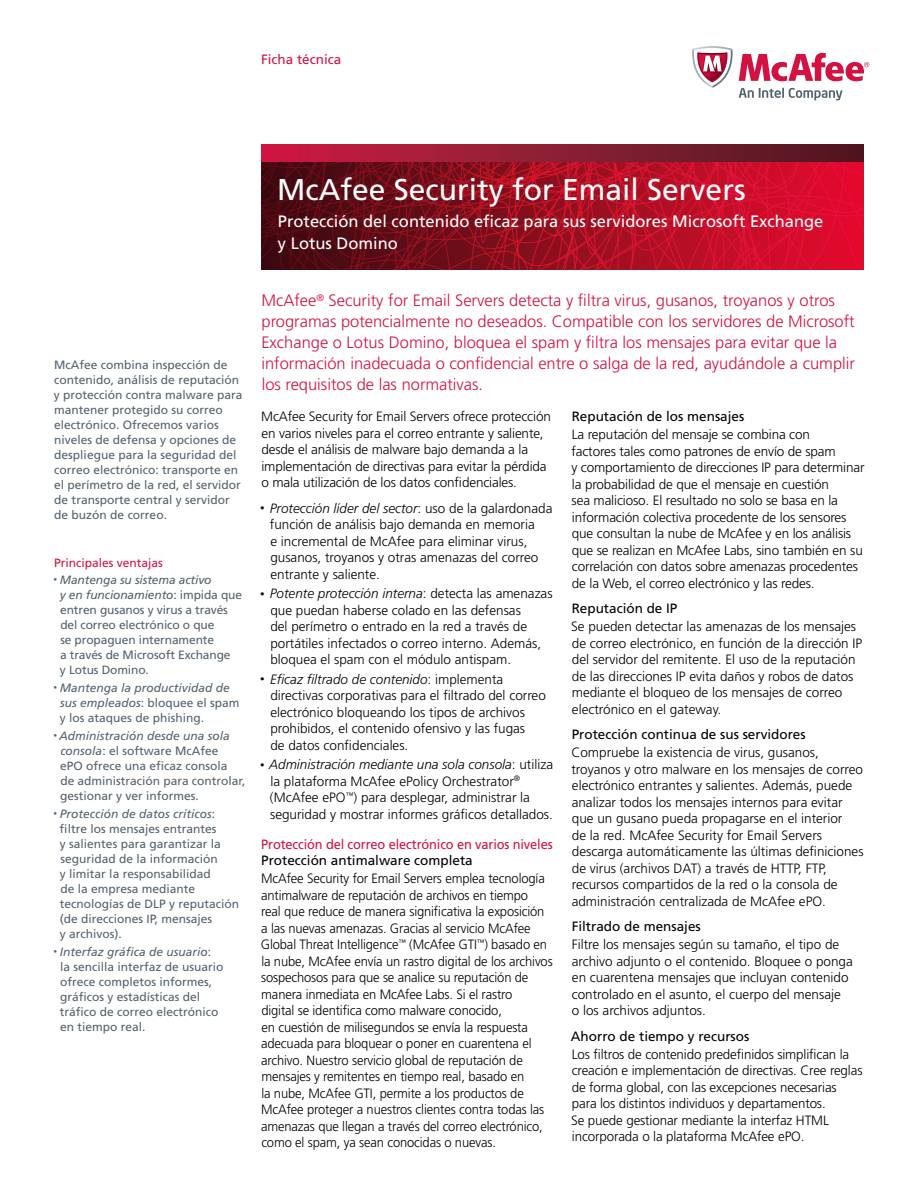
<style>
.page{position:relative;width:918px;height:1188px;background:#fff}
.page>*{position:absolute;margin:0;border:0;box-sizing:border-box;transform-origin:0 0}
.t1{font:30px "Frutiger LT Std";color:#fff}
.t2{font:300 16.5px/21px "Frutiger LT Std";color:#d31242}
.t3{font:16.5px/22.5px "Frutiger LT Std";color:#fff}
.t4{font:300 13.5px/16.5px "Frutiger LT Std";letter-spacing:-.01em;color:#000}
.t5{font:300 13.5px/16.5px "Frutiger LT Std";letter-spacing:-.01em;color:#000;scale:.96 1}
.t6{font:13.5px "Frutiger LT Std";color:#000}
.t7{font:13.5px "Frutiger LT Std";letter-spacing:-.01em;color:#d31242;scale:.95 1}
.t8{font:13.5px "Frutiger LT Std";letter-spacing:-.01em;color:#d31242}
.t9{font:12px/15px "Frutiger LT Std";color:#53626f}
.t10{font:italic 12px/15px "Frutiger LT Std";color:#53626f}
.t11{font:12px "Frutiger LT Std";color:#d31242}
.s1{font-weight:300;font-size:7.5px}
.s2{font-style:italic}
.s3{font-weight:300;font-style:normal;font-size:7.5px}
.s4{font-style:normal}
.s5{font-size:9px}
</style>
<div class="page">
<svg style="left:739px;top:53px;width:130px;height:28px"></svg>
<svg style="left:692px;top:46px;width:41px;height:42px"></svg>
<svg style="left:739px;top:88px;width:104px;height:12px"></svg>
<svg style="left:261px;top:162px;width:603px;height:108px;background:#9b0e21"></svg>
<div style="left:261px;top:144px;width:603px;height:18px;background:linear-gradient(to right,#cd1d44,#4b1a20)"></div>
<p class="t8" style="left:261px;top:52px;width:82px">Ficha técnica</p>
<h1 class="t1" style="left:277px;top:171px;width:470px">McAfee Security for Email Servers</h1>
<p class="t3" style="left:278px;top:210px;width:547px">Protección del contenido eficaz para sus servidores Microsoft Exchange y Lotus Domino</p>
<p class="t9" style="left:54px;top:357px;width:190px">McAfee combina inspección de contenido, análisis de reputación y protección contra malware para mantener protegido su correo electrónico. Ofrecemos varios niveles de defensa y opciones de despliegue para la seguridad del correo electrónico: transporte en el perímetro de la red, el servidor de transporte central y servidor de buzón de correo.</p>
<p class="t11" style="left:54px;top:556px;width:110px">Principales ventajas</p>
<p class="t9" style="left:60px;top:572px;width:184px;text-indent:-6px"><span class="s1">•</span> <span class="s2">Mantenga su sistema activo<br>y en funcionamiento</span>: impida que entren gusanos y virus a través del correo electrónico o que<br>se propaguen internamente<br>a través de Microsoft Exchange<br>y Lotus Domino.</p>
<p class="t10" style="left:60px;top:680px;width:181px;text-indent:-7px"><span class="s3">•</span> Mantenga la productividad de sus empleados<span class="s4">: bloquee el spam y los ataques de phishing.</span></p>
<p class="t9" style="left:60px;top:728px;width:187px;text-indent:-7px"><span class="s1">•</span> <span class="s2">Administración desde una sola consola</span>: el software McAfee<br>ePO ofrece una eficaz consola<br>de administración para controlar, gestionar y ver informes.</p>
<p class="t9" style="left:60px;top:806px;width:181px;text-indent:-6px"><span class="s1">•</span> <span class="s2">Protección de datos críticos</span>: filtre los mensajes entrantes<br>y salientes para garantizar la seguridad de la información<br>y limitar la responsabilidad<br>de la empresa mediante tecnologías de DLP y reputación (de direcciones IP, mensajes<br>y archivos).</p>
<p class="t9" style="left:60px;top:944px;width:165px;text-indent:-6px"><span class="s1">•</span> <span class="s2">Interfaz gráfica de usuario</span>: la sencilla interfaz de usuario ofrece completos informes, gráficos y estadísticas del tráfico de correo electrónico en tiempo real.</p>
<p class="t2" style="left:261px;top:290px;width:595px">McAfee<sup>®</sup> Security for Email Servers detecta y filtra virus, gusanos, troyanos y otros programas potencialmente no deseados. Compatible con los servidores de Microsoft Exchange o Lotus Domino, bloquea el spam y filtra los mensajes para evitar que la información inadecuada o confidencial entre o salga de la red, ayudándole a cumplir los requisitos de las normativas.</p>
<p class="t4" style="left:261px;top:408px;width:291px">McAfee Security for Email Servers ofrece protección en varios niveles para el correo entrante y saliente, desde el análisis de malware bajo demanda a la implementación de directivas para evitar la pérdida o mala utilización de los datos confidenciales.</p>
<p class="t4" style="left:270px;top:500px;width:284px;text-indent:-10px"><span class="s5">•</span> <span class="s2">Protección líder del sector</span>: uso de la galardonada función de análisis bajo demanda en memoria<br>e incremental de McAfee para eliminar virus, gusanos, troyanos y otras amenazas del correo entrante y saliente.</p>
<p class="t4" style="left:270px;top:585px;width:284px;text-indent:-10px"><span class="s5">•</span> <span class="s2">Potente protección interna</span>: detecta las amenazas que puedan haberse colado en las defensas<br>del perímetro o entrado en la red a través de portátiles infectados o correo interno. Además, bloquea el spam con el módulo antispam.</p>
<p class="t4" style="left:270px;top:671px;width:277px;text-indent:-10px"><span class="s5">•</span> <span class="s2">Eficaz filtrado de contenido</span>: implementa directivas corporativas para el filtrado del correo electrónico bloqueando los tipos de archivos prohibidos, el contenido ofensivo y las fugas<br>de datos confidenciales.</p>
<p class="t4" style="left:270px;top:756px;width:285px;text-indent:-10px"><span class="s5">•</span> <span class="s2">Administración mediante una sola consola</span>: utiliza la plataforma McAfee ePolicy Orchestrator<sup>® </sup>(McAfee ePO<sup>™</sup>) para desplegar, administrar la seguridad y mostrar informes gráficos detallados.</p>
<p class="t7" style="left:261px;top:836px;width:308px">Protección del correo electrónico en varios niveles</p>
<p class="t6" style="left:261px;top:853px;width:213px">Protección antimalware completa</p>
<p class="t5" style="left:261px;top:870px;width:306px">McAfee Security for Email Servers emplea tecnología antimalware de reputación de archivos en tiempo<br>real que reduce de manera significativa la exposición a las nuevas amenazas. Gracias al servicio McAfee Global Threat Intelligence<sup>™</sup> (McAfee GTI<sup>™</sup>) basado en la nube, McAfee envía un rastro digital de los archivos sospechosos para que se analice su reputación de manera inmediata en McAfee Labs. Si el rastro<br>digital se identifica como malware conocido,<br>en cuestión de milisegundos se envía la respuesta adecuada para bloquear o poner en cuarentena el archivo. Nuestro servicio global de reputación de mensajes y remitentes en tiempo real, basado en<br>la nube, McAfee GTI, permite a los productos de McAfee proteger a nuestros clientes contra todas las amenazas que llegan a través del correo electrónico, como el spam, ya sean conocidas o nuevas.</p>
<p class="t6" style="left:572px;top:409px;width:174px">Reputación de los mensajes</p>
<p class="t4" style="left:571px;top:426px;width:295px">La reputación del mensaje se combina con<br>factores tales como patrones de envío de spam<br>y comportamiento de direcciones IP para determinar la probabilidad de que el mensaje en cuestión<br>sea malicioso. El resultado no solo se basa en la información colectiva procedente de los sensores que consultan la nube de McAfee y en los análisis que se realizan en McAfee Labs, sino también en su correlación con datos sobre amenazas procedentes de la Web, el correo electrónico y las redes.</p>
<p class="t6" style="left:572px;top:600px;width:107px">Reputación de IP</p>
<p class="t4" style="left:571px;top:618px;width:293px">Se pueden detectar las amenazas de los mensajes de correo electrónico, en función de la dirección IP del servidor del remitente. El uso de la reputación de las direcciones IP evita daños y robos de datos mediante el bloqueo de los mensajes de correo electrónico en el gateway.</p>
<p class="t6" style="left:572px;top:726px;width:236px">Protección continua de sus servidores</p>
<p class="t4" style="left:571px;top:744px;width:294px">Compruebe la existencia de virus, gusanos, troyanos y otro malware en los mensajes de correo electrónico entrantes y salientes. Además, puede analizar todos los mensajes internos para evitar que un gusano pueda propagarse en el interior<br>de la red. McAfee Security for Email Servers descarga automáticamente las últimas definiciones de virus (archivos DAT) a través de HTTP, FTP, recursos compartidos de la red o la consola de administración centralizada de McAfee ePO.</p>
<p class="t6" style="left:572px;top:918px;width:131px">Filtrado de mensajes</p>
<p class="t4" style="left:572px;top:936px;width:283px">Filtre los mensajes según su tamaño, el tipo de archivo adjunto o el contenido. Bloquee o ponga en cuarentena mensajes que incluyan contenido controlado en el asunto, el cuerpo del mensaje<br>o los archivos adjuntos.</p>
<p class="t6" style="left:571px;top:1028px;width:180px">Ahorro de tiempo y recursos</p>
<p class="t4" style="left:571px;top:1046px;width:293px">Los filtros de contenido predefinidos simplifican la creación e implementación de directivas. Cree reglas de forma global, con las excepciones necesarias para los distintos individuos y departamentos.<br>Se puede gestionar mediante la interfaz HTML incorporada o la plataforma McAfee ePO.</p>
</div>
